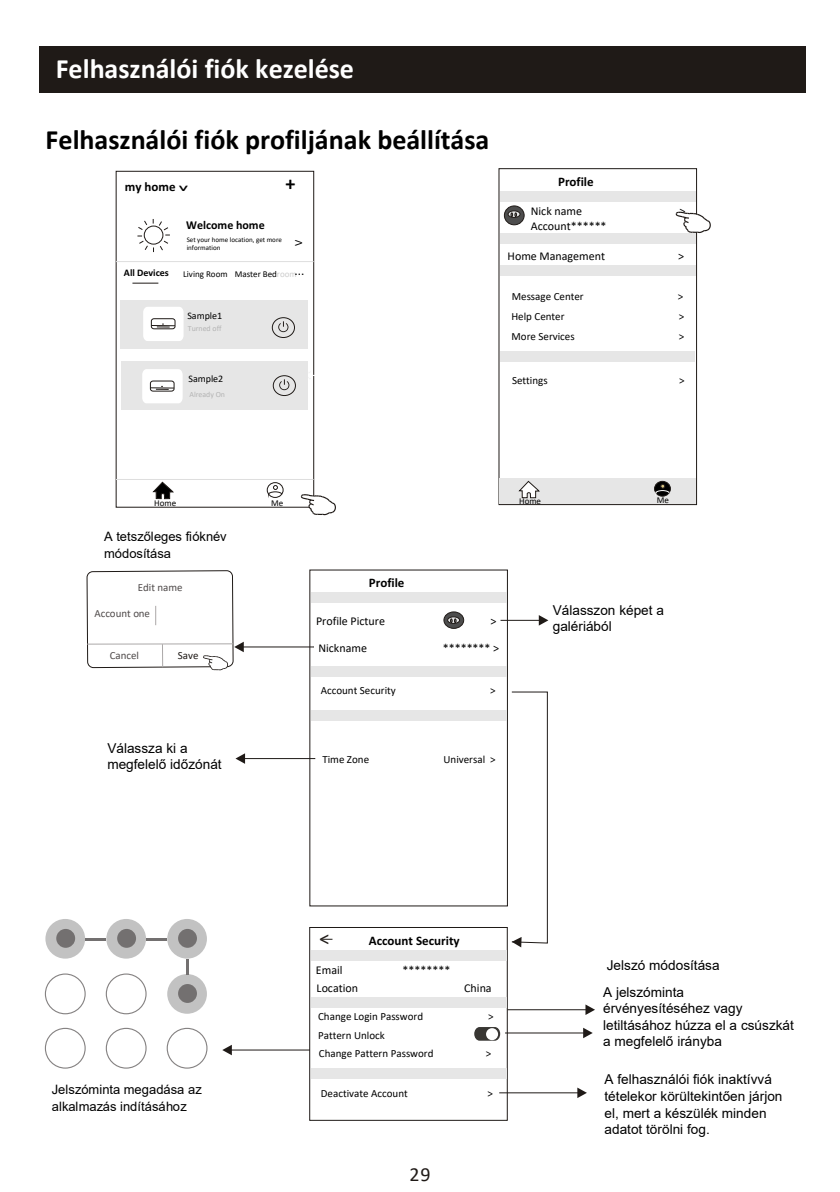
<style>
.page{position:relative;width:840px;height:1192px;background:#fff}
.page>*{position:absolute;margin:0;border:0;box-sizing:border-box;transform-origin:0 0}
.t1{font:700 28px "Calibri";color:#000}
.t2{font:700 28px "Calibri";color:#fff}
.t3{font:20px "Calibri";color:#1f1a17}
.t4{font:700 20px "Calibri";color:#000}
.t5{font:700 17.8px "Calibri";color:#000;scale:.73 1}
.t6{font:13.6px/16.8px "Arial";color:#000}
.t7{font:13px/16.8px "Arial";color:#000}
.t8{font:700 13px "Calibri";color:#000}
.t9{font:12px "Calibri";color:#000}
.t10{font:700 12px "Calibri";color:#000}
.t11{font:11px/17.4px "Calibri";color:#000}
.t12{font:11px "Calibri";color:#4f4a4a}
.t13{font:11px "Calibri";color:#1f1a17}
.t14{font:10px "Calibri";color:#000}
.t15{font:700 10px "Calibri";color:#000}
.t16{font:9px "Calibri";color:#000}
.t17{font:7.8px "Calibri";color:#b3b3b3}
.t18{font:7px/8.6px "Calibri";color:#000}
.s1{color:#ccc}
</style>
<div class="page">
<div style="left:39px;top:46px;width:766px;height:47px;background:#1f1a17"></div>
<div style="left:116px;top:171px;width:198px;height:336px;border:1px solid #1f1a17"></div>
<div style="left:121px;top:300px;width:187px;height:48px;background:#e6e6e6"></div>
<svg style="left:137px;top:219px;width:33px;height:33px"></svg>
<hr style="left:116px;top:261px;width:198px;height:1px;background:#dedede">
<svg style="left:132px;top:283px;width:26px;height:1px"></svg>
<div style="left:121px;top:362px;width:187px;height:48px;background:#e6e6e6"></div>
<svg style="left:143px;top:307px;width:41px;height:34px"></svg>
<div style="left:151px;top:319px;width:24px;height:10px;border:1px solid #1f1a17;border-radius:3px"></div>
<svg style="left:142px;top:369px;width:41px;height:34px"></svg>
<div style="left:150px;top:381px;width:24px;height:10px;border:1px solid #1f1a17;border-radius:3px"></div>
<svg style="left:278px;top:321px;width:10px;height:11px"></svg>
<div style="left:272px;top:317px;width:23px;height:21px;border:1px solid #1f1a17;border-radius:50%"></div>
<svg style="left:279px;top:379px;width:10px;height:11px"></svg>
<div style="left:273px;top:375px;width:23px;height:21px;border:1px solid #1f1a17;border-radius:50%"></div>
<div style="left:499px;top:168px;width:198px;height:337px;border:1px solid #1f1a17"></div>
<div style="left:499px;top:478px;width:197px;height:26px;background:#e6e6e6"></div>
<svg style="left:676px;top:212px;width:35px;height:22px"></svg>
<div style="left:500px;top:191px;width:196px;height:11px;background:#e6e6e6"></div>
<svg style="left:504px;top:206px;width:20px;height:19px"></svg>
<svg style="left:508px;top:211px;width:12px;height:7px"></svg>
<svg style="left:511px;top:213px;width:6px;height:4px"></svg>
<div style="left:500px;top:233px;width:196px;height:11px;background:#e6e6e6"></div>
<div style="left:500px;top:265px;width:196px;height:11px;background:#e6e6e6"></div>
<div style="left:500px;top:352px;width:195px;height:10px;background:#e6e6e6"></div>
<svg style="left:519px;top:481px;width:21px;height:17px"></svg>
<svg style="left:654px;top:481px;width:17px;height:15px"></svg>
<svg style="left:655px;top:484px;width:15px;height:9px"></svg>
<div style="left:310px;top:570px;width:198px;height:336px;border:1px solid #1f1a17"></div>
<div style="left:311px;top:592px;width:196px;height:11px;background:#e6e6e6"></div>
<div style="left:311px;top:667px;width:196px;height:10px;background:#e6e6e6"></div>
<div style="left:311px;top:710px;width:196px;height:11px;background:#e6e6e6"></div>
<svg style="left:87px;top:453px;width:249px;height:218px"></svg>
<svg style="left:500px;top:615px;width:48px;height:11px"></svg>
<svg style="left:499px;top:1004px;width:96px;height:11px"></svg>
<div style="left:309px;top:927px;width:199px;height:194px;border:1px solid #1f1a17"></div>
<div style="left:311px;top:950px;width:196px;height:10px;background:#e6e6e6"></div>
<div style="left:311px;top:997px;width:195px;height:10px;background:#e6e6e6"></div>
<div style="left:311px;top:1068px;width:195px;height:10px;background:#e6e6e6"></div>
<svg style="left:511px;top:692px;width:37px;height:255px"></svg>
<svg style="left:499px;top:1088px;width:88px;height:10px"></svg>
<svg style="left:222px;top:1045px;width:89px;height:10px"></svg>
<div style="left:45px;top:919px;width:40px;height:40px;background:#c2c2c2;border-radius:50%"></div>
<div style="left:56px;top:929px;width:19px;height:19px;background:#737070;border-radius:50%"></div>
<div style="left:106px;top:919px;width:40px;height:40px;background:#c2c2c2;border-radius:50%"></div>
<div style="left:117px;top:929px;width:19px;height:19px;background:#737070;border-radius:50%"></div>
<div style="left:167px;top:919px;width:40px;height:40px;background:#c2c2c2;border-radius:50%"></div>
<div style="left:178px;top:929px;width:19px;height:19px;background:#737070;border-radius:50%"></div>
<div style="left:45px;top:974px;width:41px;height:40px;border:1px solid #858282;border-radius:50%"></div>
<div style="left:106px;top:974px;width:41px;height:40px;border:1px solid #858282;border-radius:50%"></div>
<div style="left:167px;top:974px;width:40px;height:40px;background:#c2c2c2;border-radius:50%"></div>
<div style="left:178px;top:984px;width:19px;height:19px;background:#737070;border-radius:50%"></div>
<div style="left:45px;top:1028px;width:41px;height:41px;border:1px solid #858282;border-radius:50%"></div>
<div style="left:106px;top:1028px;width:41px;height:41px;border:1px solid #858282;border-radius:50%"></div>
<div style="left:167px;top:1028px;width:41px;height:41px;border:1px solid #858282;border-radius:50%"></div>
<hr style="left:85px;top:938px;width:21px;height:2px;background:#737070">
<hr style="left:146px;top:938px;width:21px;height:2px;background:#737070">
<svg style="left:186px;top:959px;width:2px;height:15px"></svg>
<svg style="left:474px;top:1027px;width:119px;height:14px"></svg>
<svg style="left:444px;top:612px;width:20px;height:17px"></svg>
<svg style="left:447px;top:617px;width:13px;height:7px"></svg>
<svg style="left:450px;top:619px;width:6px;height:4px"></svg>
<svg style="left:235px;top:753px;width:81px;height:11px"></svg>
<h1 class="t2" style="left:56px;top:57px;width:300px">Felhasználói fiók kezelése</h1>
<h1 class="t1" style="left:46px;top:128px;width:445px">Felhasználói fiók profiljának beállítása</h1>
<p class="t8" style="left:125px;top:181px;width:52px">my home</p>
<h2 class="t4" style="left:285px;top:175px;width:11px">+</h2>
<h3 class="t5" style="left:192px;top:185px;width:10px;rotate:90deg">&gt;</h3>
<p class="t10" style="left:186px;top:220px;width:80px">Welcome home</p>
<p class="t18" style="left:187px;top:235px;width:97px">Set your home location, get more information</p>
<p class="t11" style="left:290px;top:246px;width:8px;rotate:-90deg">V</p>
<p class="t15" style="left:124px;top:269px;width:46px">All Devices</p>
<p class="t16" style="left:183px;top:268px;width:123px">Living Room Master Bed<span class="s1">room</span><sup>...</sup></p>
<p class="t14" style="left:187px;top:308px;width:36px">Sample1</p>
<p class="t17" style="left:188px;top:323px;width:35px">Turned off</p>
<p class="t14" style="left:188px;top:372px;width:36px">Sample2</p>
<p class="t17" style="left:190px;top:389px;width:37px">Already On</p>
<p class="t8" style="left:558px;top:176px;width:37px">Profile</p>
<p class="t9" style="left:531px;top:203px;width:53px">Nick name</p>
<p class="t9" style="left:680px;top:203px;width:7px">&gt;</p>
<p class="t9" style="left:531px;top:217px;width:77px">Account******</p>
<p class="t9" style="left:508px;top:248px;width:99px">Home Management</p>
<p class="t9" style="left:678px;top:248px;width:7px">&gt;</p>
<p class="t11" style="left:512px;top:287px;width:73px">Message Center</p>
<p class="t11" style="left:678px;top:287px;width:7px">&gt;</p>
<p class="t11" style="left:511px;top:307px;width:55px">Help Center</p>
<p class="t11" style="left:679px;top:307px;width:7px">&gt;</p>
<p class="t11" style="left:512px;top:328px;width:65px">More Services</p>
<p class="t11" style="left:679px;top:328px;width:7px">&gt;</p>
<p class="t11" style="left:512px;top:371px;width:37px">Settings</p>
<p class="t11" style="left:679px;top:371px;width:7px">&gt;</p>
<p class="t16" style="left:154px;top:497px;width:24px">Home</p>
<p class="t16" style="left:271px;top:496px;width:14px">Me</p>
<p class="t7" style="left:104px;top:528px;width:124px">A tetszőleges fióknév módosítása</p>
<p class="t12" style="left:138px;top:579px;width:46px">Edit name</p>
<p class="t12" style="left:94px;top:606px;width:57px">Account one</p>
<p class="t12" style="left:110px;top:647px;width:31px">Cancel</p>
<p class="t13" style="left:178px;top:647px;width:22px">Save</p>
<p class="t6" style="left:107px;top:740px;width:116px">Válassza ki a megfelelő időzónát</p>
<p class="t16" style="left:519px;top:495px;width:24px">Home</p>
<p class="t16" style="left:657px;top:494px;width:14px">Me</p>
<p class="t8" style="left:369px;top:577px;width:37px">Profile</p>
<p class="t9" style="left:316px;top:613px;width:71px">Profile Picture</p>
<p class="t9" style="left:491px;top:613px;width:7px">&gt;</p>
<p class="t9" style="left:318px;top:640px;width:50px">Nickname</p>
<p class="t9" style="left:443px;top:640px;width:58px">******** &gt;</p>
<p class="t11" style="left:321px;top:682px;width:77px">Account Security</p>
<p class="t11" style="left:490px;top:682px;width:7px">&gt;</p>
<p class="t11" style="left:322px;top:750px;width:48px">Time Zone</p>
<p class="t11" style="left:444px;top:750px;width:54px">Universal &gt;</p>
<p class="t6" style="left:553px;top:601px;width:113px">Válasszon képet a galériából</p>
<p class="t7" style="left:52px;top:1081px;width:152px">Jelszóminta megadása az alkalmazás indításához</p>
<h2 class="t3" style="left:320px;top:924px;width:11px">&lt;</h2>
<p class="t8" style="left:369px;top:935px;width:92px">Account Security</p>
<p class="t9" style="left:316px;top:962px;width:28px">Email</p>
<p class="t9" style="left:402px;top:962px;width:49px">********</p>
<p class="t11" style="left:318px;top:1008px;width:107px">Change Login Password</p>
<p class="t11" style="left:488px;top:1008px;width:7px">&gt;</p>
<p class="t9" style="left:317px;top:980px;width:43px">Location</p>
<p class="t9" style="left:464px;top:980px;width:29px">China</p>
<p class="t11" style="left:318px;top:1027px;width:117px">Pattern Unlock<br>Change Pattern Password</p>
<p class="t11" style="left:486px;top:1044px;width:7px">&gt;</p>
<p class="t11" style="left:321px;top:1085px;width:89px">Deactivate Account</p>
<p class="t11" style="left:488px;top:1085px;width:7px">&gt;</p>
<h2 class="t3" style="left:409px;top:1161px;width:23px">29</h2>
<p class="t6" style="left:603px;top:953px;width:118px;line-height:26px">Jelszó módosítása<br>A jelszóminta</p>
<p class="t6" style="left:603px;top:1000px;width:192px">érvényesítéséhez vagy letiltásához húzza el a csúszkát a megfelelő irányba</p>
<p class="t6" style="left:605px;top:1071px;width:180px">A felhasználói fiók inaktívvá tételekor körültekintően járjon el, mert a készülék minden adatot törölni fog.</p>
</div>
